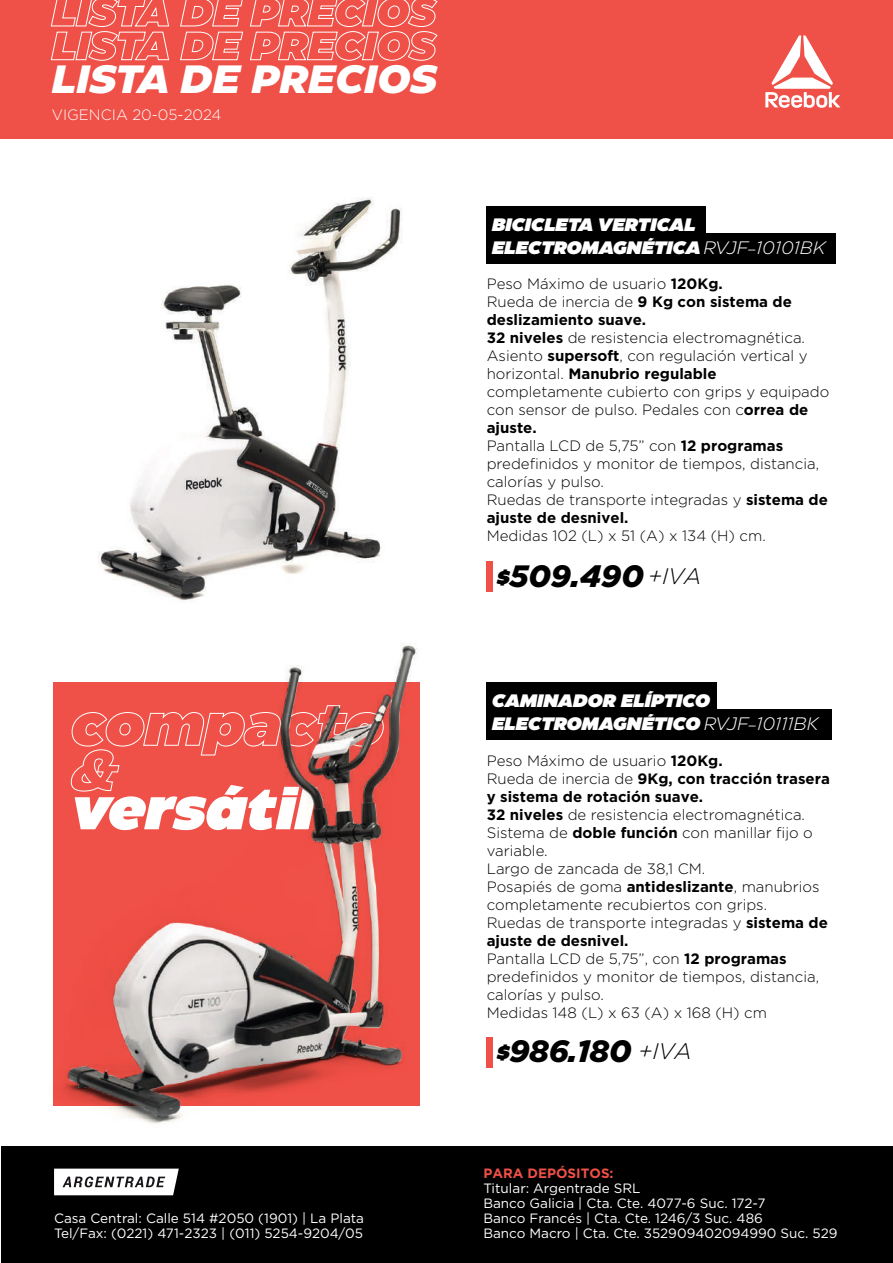
<style>
.page{position:relative;width:893px;height:1263px;background:#fff}
.page>*{position:absolute;margin:0;border:0;box-sizing:border-box;transform-origin:0 0}
.t1{font:italic 800 56.7px "Eastman Roman Trial";color:#fff}
.t2{font:italic 800 39.45px "Eastman Roman Trial";color:#fff}
.t3{font:italic 900 30.9px "Gotham Pro";letter-spacing:-.01em;color:#000001}
.t4{font:italic 800 18px "Eastman Roman Trial";color:#fff}
.t5{font:300 15px/18px "Gotham";color:#000001}
.t6{font:300 15px "Gotham";color:#fff}
.t7{font:13.5px/15px "Gotham";color:#fff}
.t8{font:700 13.5px "Gotham";color:#ef5047}
.s1{font-weight:300}
.s2{font-family:"Gotham";font-weight:300}
.s3{font-weight:700}
.s4{font-family:"Eastman Roman Trial";font-weight:800;font-size:18.45px}
.s5{font-family:"Gotham";font-weight:300;font-size:22.5px}
</style>
<div class="page">
<div style="left:486px;top:207px;width:220px;height:30px;background:#000001"></div>
<div style="left:0;top:0;width:893px;height:139px;background:#ef5047"></div>
<svg style="left:50px;top:0;width:119px;height:61px"></svg>
<svg style="left:180px;top:0;width:63px;height:60px"></svg>
<svg style="left:250px;top:0;width:188px;height:61px"></svg>
<div style="left:486px;top:683px;width:230px;height:30px;background:#000001"></div>
<div style="left:486px;top:709px;width:345px;height:30px;background:#000001"></div>
<div style="left:1px;top:1146px;width:892px;height:117px;background:#000001"></div>
<svg style="left:54px;top:1168px;width:125px;height:27px;background:#d2d2d3"></svg>
<svg style="left:765px;top:35px;width:75px;height:73px"></svg>
<img style="left:98px;top:199px;width:413px;height:402px">
<div style="left:486px;top:233px;width:349px;height:30px;background:#000001"></div>
<div style="left:486px;top:561px;width:6px;height:30px;background:#ef5047"></div>
<img style="left:53px;top:644px;width:463px;height:480px">
<img style="left:68px;top:647px;width:346px;height:472px">
<h2 class="t2" style="left:52px;top:48px;width:387px">LISTA DE PRECIOS</h2>
<p class="t6" style="left:52px;top:105px;width:171px">VIGENCIA 20-05-2024</p>
<h1 class="t1" style="left:71px;top:763px;width:244px">versátil</h1>
<p class="t7" style="left:54px;top:1210px;width:311px">Casa Central: Calle 514 #2050 (1901) | La Plata<br>Tel/Fax: (0221) 471-2323 | (011) 5254-9204/05</p>
<p class="t4" style="left:492px;top:210px;width:205px">BICICLETA VERTICAL</p>
<p class="t4" style="left:492px;top:233px;width:335px">ELECTROMAGNÉTICA <span class="s1">RVJF-</span><span class="s2">10101BK</span></p>
<p class="t5" style="left:487px;top:274px;width:344px">Peso Máximo de usuario <span class="s3">120Kg.<br></span>Rueda de inercia de <span class="s3">9 Kg con sistema de deslizamiento suave.<br>32 niveles</span> de resistencia electromagnética.<br>Asiento <span class="s3">supersoft</span>, con regulación vertical y horizontal. <span class="s3">Manubrio regulable </span>completamente cubierto con grips y equipado con sensor de pulso. Pedales con c<span class="s3">orrea de ajuste.<br></span>Pantalla LCD de 5,75” con <span class="s3">12 programas </span>predefinidos y monitor de tiempos, distancia, calorías y pulso.<br>Ruedas de transporte integradas y <span class="s3">sistema de ajuste de desnivel.</span></p>
<p class="t5" style="left:487px;top:526px;width:281px">Medidas 102 (L) x 51 (A) x 134 (H) cm.</p>
<h3 class="t3" style="left:497px;top:558px;width:206px"><span class="s4">$</span>509.490 <span class="s5">+IVA</span></h3>
<p class="t4" style="left:492px;top:686px;width:220px">CAMINADOR ELÍPTICO</p>
<p class="t4" style="left:492px;top:709px;width:328px">ELECTROMAGNÉTICO <span class="s1">RVJF-</span><span class="s2">10111</span><span class="s1">BK</span></p>
<p class="t5" style="left:487px;top:751px;width:345px">Peso Máximo de usuario <span class="s3">120Kg.<br></span>Rueda de inercia de <span class="s3">9Kg, con tracción trasera y sistema de rotación suave.<br>32 niveles</span> de resistencia electromagnética.<br>Sistema de <span class="s3">doble función</span> con manillar fijo o variable.<br>Largo de zancada de 38,1 CM.<br>Posapiés de goma <span class="s3">antideslizante</span>, manubrios completamente recubiertos con grips.<br>Ruedas de transporte integradas y <span class="s3">sistema de ajuste de desnivel.<br></span>Pantalla LCD de 5,75”, con <span class="s3">12 programas </span>predefinidos y monitor de tiempos, distancia, calorías y pulso.<br>Medidas 148 (L) x 63 (A) x 168 (H) cm</p>
<h3 class="t3" style="left:497px;top:1033px;width:196px"><span class="s4">$</span>986.180 <span class="s5">+IVA</span></h3>
<p class="t8" style="left:483px;top:1164px;width:132px">PARA DEPÓSITOS:</p>
<p class="t7" style="left:483px;top:1180px;width:356px">Titular: Argentrade SRL<br>Banco Galicia | Cta. Cte. 4077-6 Suc. 172-7<br>Banco Francés | Cta. Cte. 1246/3 Suc. 486<br>Banco Macro | Cta. Cte. 352909402094990 Suc. 529</p>
</div>
